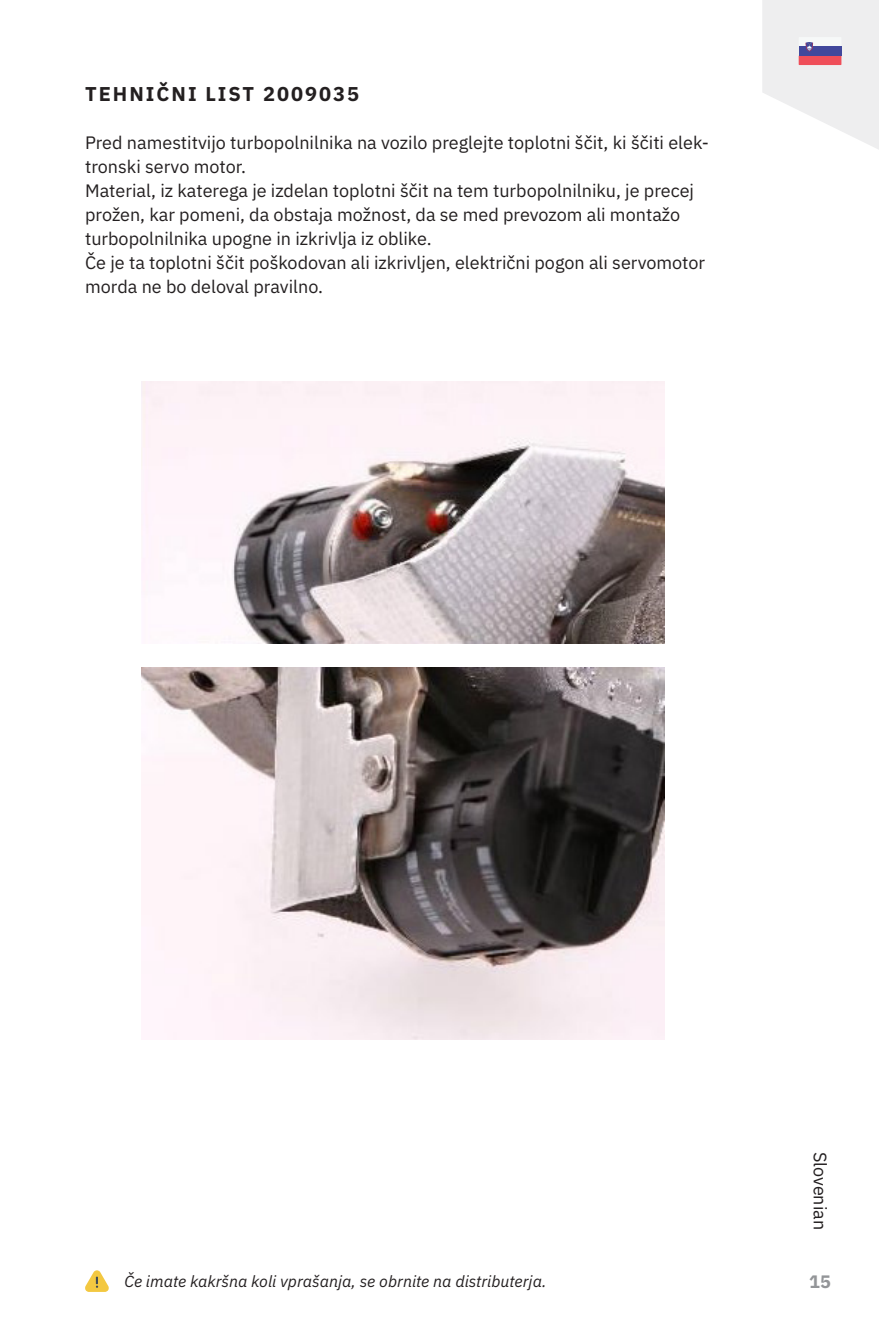
<style>
.page{position:relative;width:879px;height:1338px;background:#fff}
.page>*{position:absolute;margin:0;border:0;box-sizing:border-box;transform-origin:0 0}
.t1{font:700 20px "IBM Plex Sans";letter-spacing:.1em;color:#231f20}
.t2{font:18px/24px "IBM Plex Sans";color:#231f20}
.t3{font:700 18px "IBM Plex Sans";color:#939598}
.t4{font:italic 16px "IBM Plex Sans";color:#231f20}
</style>
<div class="page">
<svg style="left:85px;top:1270px;width:24px;height:22px"></svg>
<svg style="left:762px;top:0;width:117px;height:150px"></svg>
<img style="left:141px;top:382px;width:523px;height:262px">
<img style="left:141px;top:668px;width:523px;height:372px">
<p class="t1" style="left:85px;top:78px;width:275px">TEHNIČNI LIST 2009035</p>
<p class="t2" style="left:85px;top:129px;width:625px">Pred namestitvijo turbopolnilnika na vozilo preglejte toplotni ščit, ki ščiti elek&shy;tronski servo motor.</p>
<p class="t2" style="left:85px;top:177px;width:610px">Material, iz katerega je izdelan toplotni ščit na tem turbopolnilniku, je precej prožen, kar pomeni, da obstaja možnost, da se med prevozom ali montažo turbopolnilnika upogne in izkrivlja iz oblike.</p>
<p class="t2" style="left:85px;top:249px;width:622px">Če je ta toplotni ščit poškodovan ali izkrivljen, električni pogon ali servomotor morda ne bo deloval pravilno.</p>
<p class="t4" style="left:124px;top:1269px;width:424px">Če imate kakršna koli vprašanja, se obrnite na distributerja.</p>
<p class="t2" style="left:834px;top:1151px;width:80px;rotate:90deg">Slovenian</p>
<p class="t3" style="left:809px;top:1268px;width:23px">15</p>
</div>
